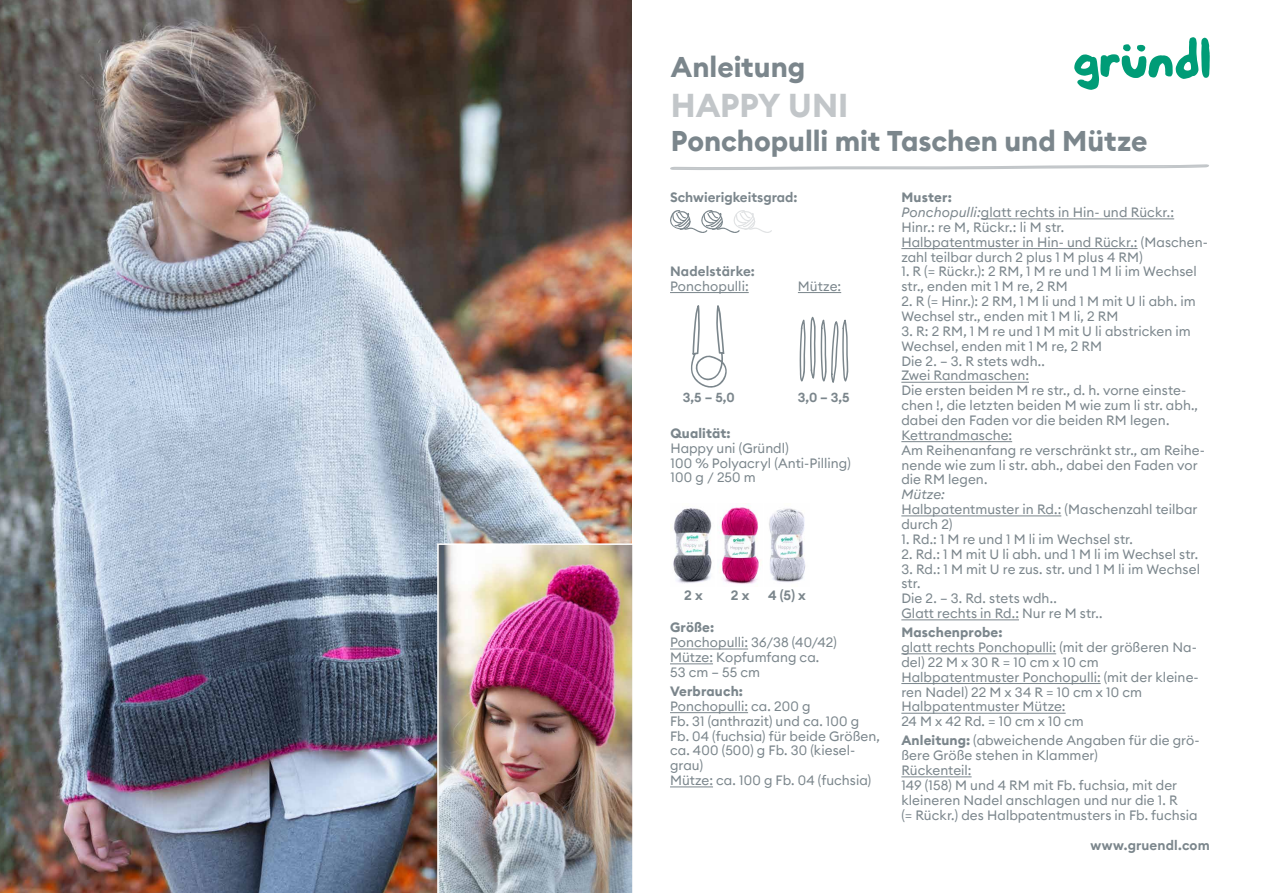
<style>
.page{position:relative;width:1263px;height:893px;background:#fff}
.page>*{position:absolute;margin:0;border:0;box-sizing:border-box;transform-origin:0 0}
.t1{font:700 33px "Euclid Circular B";letter-spacing:-.005em;color:#c2c6c9}
.t2{font:700 28.5px "Euclid Circular B";color:#7b868c}
.t3{font:13.5px/14.9px "Euclid Circular B";letter-spacing:.005em;color:#7b868c}
.t4{font:600 13.5px "Euclid Circular B";color:#7b868c}
.t5{font:700 13.5px "Euclid Circular B";letter-spacing:.01em;color:#7b868c}
.t6{font:italic 13.5px "Euclid Circular B";letter-spacing:.01em;color:#7b868c}
.t7{font:600 13.05px "Euclid Circular B";color:#7b868c}
.s1{font-weight:700}
.s2{font-style:italic}
</style>
<div class="page">
<svg style="left:1074px;top:37px;width:136px;height:53px"></svg>
<hr style="left:981px;top:218px;width:193px;height:1px;background:#7b868c">
<hr style="left:901px;top:248px;width:236px;height:1px;background:#7b868c">
<hr style="left:901px;top:382px;width:128px;height:1px;background:#7b868c">
<hr style="left:901px;top:441px;width:111px;height:1px;background:#7b868c">
<hr style="left:901px;top:515px;width:160px;height:1px;background:#7b868c">
<hr style="left:901px;top:619px;width:118px;height:1px;background:#7b868c">
<hr style="left:901px;top:653px;width:155px;height:1px;background:#7b868c">
<hr style="left:901px;top:683px;width:200px;height:1px;background:#7b868c">
<hr style="left:901px;top:713px;width:165px;height:1px;background:#7b868c">
<hr style="left:901px;top:776px;width:71px;height:1px;background:#7b868c">
<hr style="left:670px;top:648px;width:78px;height:1px;background:#7b868c">
<hr style="left:670px;top:663px;width:43px;height:1px;background:#7b868c">
<hr style="left:670px;top:712px;width:78px;height:1px;background:#7b868c">
<hr style="left:670px;top:786px;width:43px;height:1px;background:#7b868c">
<img style="left:769px;top:508px;width:37px;height:74px">
<img style="left:673px;top:508px;width:39px;height:76px">
<img style="left:720px;top:505px;width:39px;height:79px">
<svg style="left:670px;top:210px;width:102px;height:23px"></svg>
<img style="left:0;top:0;width:631px;height:893px">
<svg style="left:691px;top:305px;width:36px;height:83px"></svg>
<hr style="left:670px;top:292px;width:79px;height:1px;background:#7b868c">
<hr style="left:798px;top:292px;width:43px;height:1px;background:#7b868c">
<svg style="left:800px;top:317px;width:49px;height:66px"></svg>
<img style="left:436px;top:543px;width:197px;height:350px">
<svg style="left:670px;top:164px;width:539px;height:6px"></svg>
<h2 class="t2" style="left:671px;top:48px;width:136px">Anleitung</h2>
<h1 class="t1" style="left:671px;top:84px;width:179px">HAPPY UNI</h1>
<h2 class="t2" style="left:671px;top:122px;width:478px">Ponchopulli mit Taschen und Mütze</h2>
<p class="t4" style="left:670px;top:189px;width:129px">Schwierigkeitsgrad:</p>
<p class="t4" style="left:670px;top:262px;width:86px">Nadelstärke:</p>
<p class="t3" style="left:670px;top:278px;width:80px">Ponchopulli:</p>
<p class="t3" style="left:798px;top:278px;width:45px">Mütze:</p>
<p class="t7" style="left:683px;top:389px;width:53px">3,5 – 5,0</p>
<p class="t7" style="left:798px;top:389px;width:53px">3,0 – 3,5</p>
<p class="t5" style="left:670px;top:424px;width:62px">Qualität:</p>
<p class="t3" style="left:670px;top:440px;width:182px">Happy uni (Gründl)<br>100 % Polyacryl (Anti-Pilling)<br>100 g / 250 m</p>
<p class="t4" style="left:684px;top:587px;width:20px">2 x</p>
<p class="t4" style="left:731px;top:587px;width:20px">2 x</p>
<p class="t4" style="left:768px;top:587px;width:39px">4 (5) x</p>
<p class="t5" style="left:670px;top:619px;width:46px">Größe:</p>
<p class="t3" style="left:670px;top:635px;width:168px">Ponchopulli: 36/38 (40/42)<br>Mütze: Kopfumfang ca.<br>53 cm – 55 cm</p>
<p class="t5" style="left:670px;top:682px;width:74px">Verbrauch:</p>
<p class="t3" style="left:670px;top:698px;width:212px">Ponchopulli: ca. 200 g<br>Fb. 31 (anthrazit) und ca. 100 g<br>Fb. 04 (fuchsia) für beide Größen, ca. 400 (500) g Fb. 30 (kiesel&shy;grau)<br>Mütze: ca. 100 g Fb. 04 (fuchsia)</p>
<p class="t3" style="left:901px;top:190px;width:308px"><span class="s1">Muster:<br></span><span class="s2">Ponchopulli:</span>glatt rechts in Hin- und Rückr.:<br>Hinr.: re M, Rückr.: li M str.<br>Halbpatentmuster in Hin- und Rückr.: (Maschen&shy;zahl teilbar durch 2 plus 1 M plus 4 RM)</p>
<p class="t3" style="left:901px;top:264px;width:297px">1. R (= Rückr.): 2 RM, 1 M re und 1 M li im Wechsel str., enden mit 1 M re, 2 RM</p>
<p class="t3" style="left:901px;top:294px;width:296px">2. R (= Hinr.): 2 RM, 1 M li und 1 M mit U li abh. im<br>Wechsel str., enden mit 1 M li, 2 RM</p>
<p class="t3" style="left:901px;top:324px;width:305px">3. R: 2 RM, 1 M re und 1 M mit U li abstricken im Wechsel, enden mit 1 M re, 2 RM<br>Die 2. – 3. R stets wdh..<br>Zwei Randmaschen:<br>Die ersten beiden M re str., d. h. vorne einste&shy;chen !, die letzten beiden M wie zum li str. abh., dabei den Faden vor die beiden RM legen.<br>Kettrandmasche:<br>Am Reihenanfang re verschränkt str., am Reihe&shy;nende wie zum li str. abh., dabei den Faden vor die RM legen.</p>
<p class="t6" style="left:901px;top:486px;width:45px">Mütze:</p>
<p class="t3" style="left:901px;top:502px;width:298px">Halbpatentmuster in Rd.: (Maschenzahl teilbar durch 2)</p>
<p class="t3" style="left:901px;top:531px;width:233px">1. Rd.: 1 M re und 1 M li im Wechsel str.</p>
<p class="t3" style="left:901px;top:546px;width:298px">2. Rd.: 1 M mit U li abh. und 1 M li im Wechsel str.</p>
<p class="t3" style="left:901px;top:561px;width:300px">3. Rd.: 1 M mit U re zus. str. und 1 M li im Wechsel str.<br>Die 2. – 3. Rd. stets wdh..<br>Glatt rechts in Rd.: Nur re M str..</p>
<p class="t5" style="left:901px;top:624px;width:103px">Maschenprobe:</p>
<p class="t3" style="left:901px;top:640px;width:299px">glatt rechts Ponchopulli: (mit der größeren Na&shy;del) 22 M x 30 R = 10 cm x 10 cm Halbpatentmuster Ponchopulli: (mit der kleine&shy;ren Nadel) 22 M x 34 R = 10 cm x 10 cm Halbpatentmuster Mütze:<br>24 M x 42 Rd. = 10 cm x 10 cm</p>
<p class="t3" style="left:901px;top:733px;width:300px"><span class="s1">Anleitung:</span> (abweichende Angaben für die grö&shy;ßere Größe stehen in Klammer)<br>Rückenteil:<br>149 (158) M und 4 RM mit Fb. fuchsia, mit der kleineren Nadel anschlagen und nur die 1. R<br>(= Rückr.) des Halbpatentmusters in Fb. fuchsia</p>
<p class="t4" style="left:1091px;top:836px;width:121px">www.gruendl.com</p>
</div>
